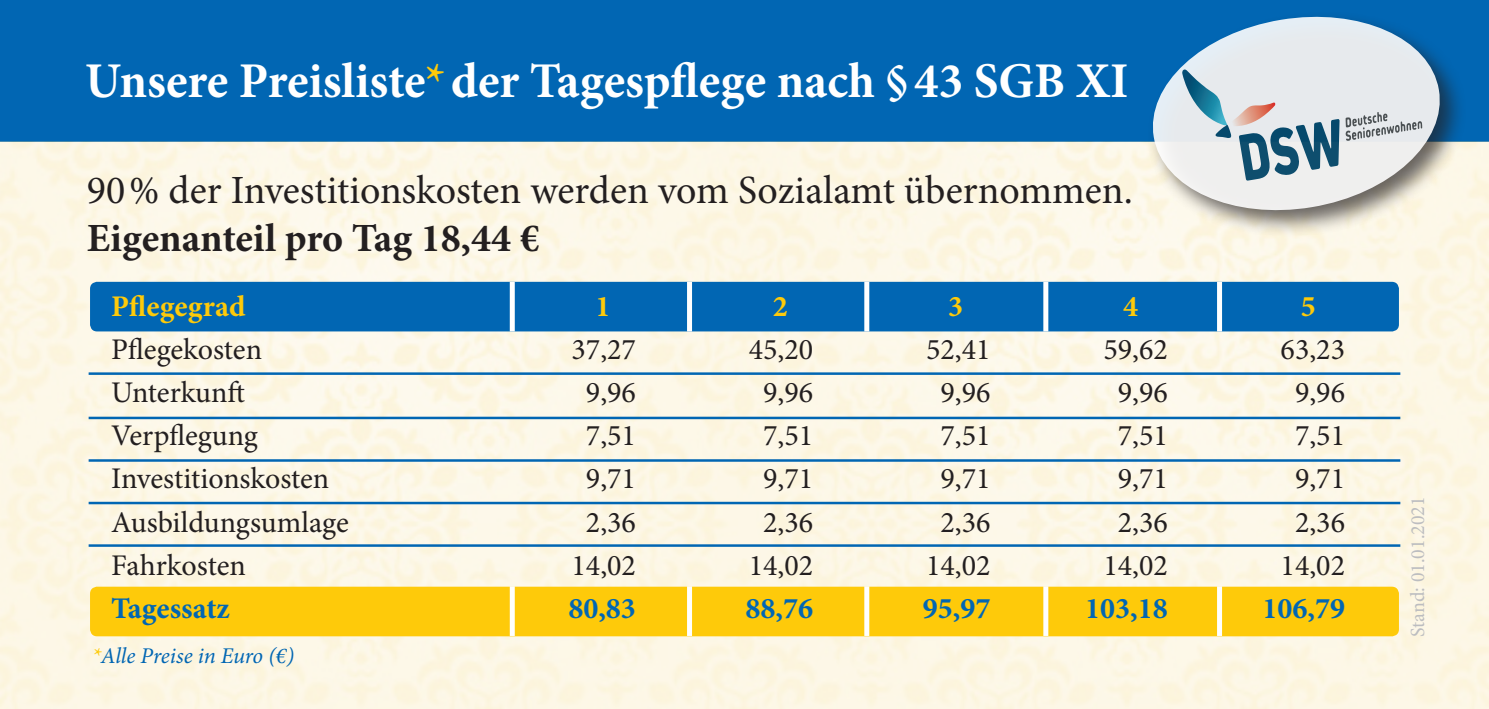
<style>
.page{position:relative;width:1489px;height:709px;background:#fff}
.page>*{position:absolute;margin:0;border:0;box-sizing:border-box;transform-origin:0 0}
.t1{font:700 50px "Minion Pro";color:#fff}
.t2{font:40px "Minion Pro";color:#231f20}
.t3{font:700 40px "Minion Pro";letter-spacing:-.005em;color:#231f20}
.t4{font:30px "Minion Pro";color:#231f20}
.t5{font:700 30px "Minion Pro";color:#0166b3}
.t6{font:700 30px "Minion Pro";letter-spacing:.005em;color:#feca0a}
.t7{font:italic 22.5px "Minion Pro";letter-spacing:-.01em;color:#0166b3}
.t8{font:20px "Minion Pro";color:#bcbdc0}
.s1{color:#feca0a}
</style>
<div class="page">
<div style="left:0;top:0;width:1488px;height:142px;background:#0166b3"></div>
<img style="left:0;top:142px;width:1488px;height:567px">
<div style="left:90px;top:282px;width:1308px;height:49px;background:#0166b3;border-radius:7px"></div>
<hr style="left:89px;top:417px;width:1311px;height:2px;background:#0166b3">
<hr style="left:89px;top:459px;width:1311px;height:3px;background:#0166b3">
<hr style="left:89px;top:502px;width:1311px;height:2px;background:#0166b3">
<hr style="left:89px;top:544px;width:1311px;height:3px;background:#0166b3">
<div style="left:90px;top:586px;width:1308px;height:50px;background:#feca0a;border-radius:7px"></div>
<div style="left:510px;top:586px;width:5px;height:50px;background:#fff"></div>
<div style="left:687px;top:586px;width:5px;height:50px;background:#fff"></div>
<div style="left:864px;top:586px;width:5px;height:50px;background:#fff"></div>
<div style="left:1043px;top:586px;width:5px;height:50px;background:#fff"></div>
<svg style="left:1216px;top:586px;width:5px;height:50px"></svg>
<div style="left:510px;top:282px;width:5px;height:49px;background:#fff"></div>
<div style="left:687px;top:282px;width:5px;height:49px;background:#fff"></div>
<div style="left:864px;top:282px;width:5px;height:49px;background:#fff"></div>
<div style="left:1043px;top:282px;width:5px;height:49px;background:#fff"></div>
<svg style="left:1217px;top:282px;width:4px;height:49px"></svg>
<hr style="left:89px;top:372px;width:1311px;height:3px;background:#0166b3">
<div style="left:1147px;top:11px;width:319px;height:226px;background:#231f20;opacity:.67"></div>
<svg style="left:1147px;top:11px;width:300px;height:6px"></svg>
<svg style="left:1145px;top:17px;width:302px;height:203px"></svg>
<svg style="left:1181px;top:69px;width:241px;height:112px;background:#c4cfd4"></svg>
<p class="t1" style="left:85px;top:45px;width:1044px">Unsere Preisliste<span class="s1">*</span> der Tagespflege nach §43 SGB XI</p>
<p class="t2" style="left:87px;top:163px;width:1047px">90% der Investitionskosten werden vom Sozialamt übernommen.</p>
<p class="t3" style="left:87px;top:210px;width:454px">Eigenanteil pro Tag 18,44 €</p>
<p class="t6" style="left:111px;top:285px;width:136px">Pflegegrad</p>
<p class="t6" style="left:595px;top:285px;width:16px">1</p>
<p class="t6" style="left:773px;top:285px;width:16px">2</p>
<p class="t6" style="left:948px;top:285px;width:16px">3</p>
<p class="t6" style="left:1122px;top:285px;width:16px">4</p>
<p class="t6" style="left:1300px;top:285px;width:16px">5</p>
<p class="t4" style="left:111px;top:329px;width:152px">Pflegekosten</p>
<p class="t4" style="left:571px;top:329px;width:66px">37,27</p>
<p class="t4" style="left:748px;top:329px;width:66px">45,20</p>
<p class="t4" style="left:926px;top:329px;width:66px">52,41</p>
<p class="t4" style="left:1103px;top:329px;width:66px">59,62</p>
<p class="t4" style="left:1280px;top:329px;width:66px">63,23</p>
<p class="t4" style="left:111px;top:372px;width:135px">Unterkunft</p>
<p class="t4" style="left:586px;top:372px;width:52px">9,96</p>
<p class="t4" style="left:763px;top:372px;width:52px">9,96</p>
<p class="t4" style="left:940px;top:372px;width:52px">9,96</p>
<p class="t4" style="left:1117px;top:372px;width:52px">9,96</p>
<p class="t4" style="left:1294px;top:372px;width:52px">9,96</p>
<p class="t4" style="left:111px;top:415px;width:148px">Verpflegung</p>
<p class="t4" style="left:586px;top:415px;width:52px">7,51</p>
<p class="t4" style="left:763px;top:415px;width:52px">7,51</p>
<p class="t4" style="left:940px;top:415px;width:52px">7,51</p>
<p class="t4" style="left:1117px;top:415px;width:52px">7,51</p>
<p class="t4" style="left:1294px;top:415px;width:52px">7,51</p>
<p class="t4" style="left:111px;top:459px;width:219px">Investitionskosten</p>
<p class="t4" style="left:586px;top:459px;width:52px">9,71</p>
<p class="t4" style="left:763px;top:459px;width:52px">9,71</p>
<p class="t4" style="left:940px;top:459px;width:52px">9,71</p>
<p class="t4" style="left:1117px;top:459px;width:52px">9,71</p>
<p class="t4" style="left:1294px;top:459px;width:52px">9,71</p>
<p class="t4" style="left:111px;top:502px;width:239px">Ausbildungsumlage</p>
<p class="t4" style="left:586px;top:502px;width:52px">2,36</p>
<p class="t4" style="left:763px;top:502px;width:52px">2,36</p>
<p class="t4" style="left:940px;top:502px;width:52px">2,36</p>
<p class="t4" style="left:1117px;top:502px;width:52px">2,36</p>
<p class="t4" style="left:1294px;top:502px;width:52px">2,36</p>
<p class="t4" style="left:111px;top:545px;width:136px">Fahrkosten</p>
<p class="t4" style="left:571px;top:545px;width:66px">14,02</p>
<p class="t4" style="left:748px;top:545px;width:66px">14,02</p>
<p class="t4" style="left:926px;top:545px;width:66px">14,02</p>
<p class="t4" style="left:1103px;top:545px;width:66px">14,02</p>
<p class="t4" style="left:1280px;top:545px;width:66px">14,02</p>
<p class="t5" style="left:111px;top:587px;width:120px">Tagessatz</p>
<p class="t5" style="left:568px;top:587px;width:69px">80,83</p>
<p class="t5" style="left:745px;top:587px;width:69px">88,76</p>
<p class="t5" style="left:922px;top:587px;width:69px">95,97</p>
<p class="t5" style="left:1085px;top:587px;width:84px">103,18</p>
<p class="t5" style="left:1262px;top:587px;width:84px">106,79</p>
<p class="t7" style="left:92px;top:640px;width:203px"><span class="s1">*</span>Alle Preise in Euro (€)</p>
<p class="t8" style="left:1404px;top:637px;width:142px;rotate:-90deg">Stand: 01.01.2021</p>
</div>
